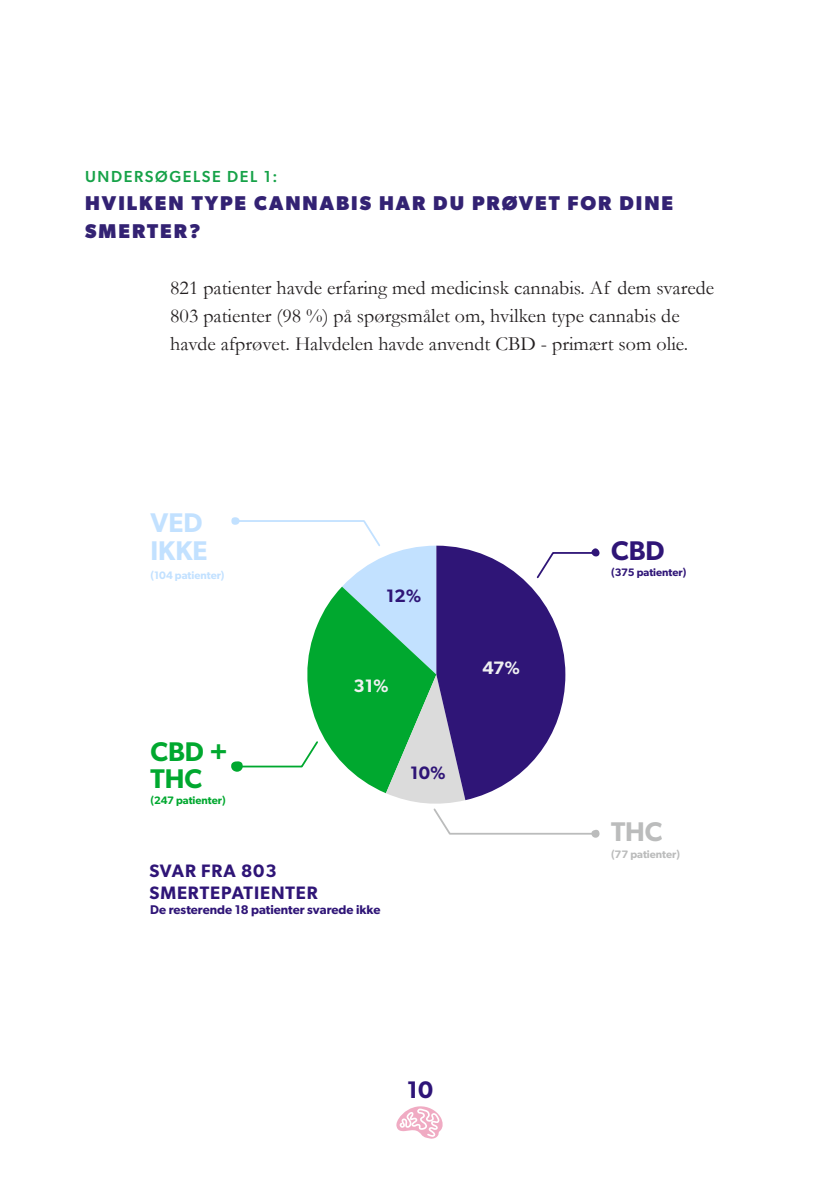
<style>
.page{position:relative;width:840px;height:1191px;background:#fff}
.page>*{position:absolute;margin:0;border:0;box-sizing:border-box;transform-origin:0 0}
.t1{font:27px/27px "Gibson Semi Bold 5";color:#00a82f}
.t2{font:27px/27px "Gibson Semi Bold 5";color:#c2e1ff}
.t3{font:27px "Gibson Semi Bold 5";color:#2f1577}
.t4{font:27px "Gibson Semi Bold 5";color:#bbbcbc}
.t5{font:600 24px "Gibson";color:#2e1478}
.t6{font:20px/28px "Garamond";color:#231f20}
.t7{font:700 20px/28px "Gibson";letter-spacing:.1em;color:#332273}
.t8{font:18px/21.6px "Gibson Semi Bold 5";letter-spacing:.05em;color:#2f1577}
.t9{font:18px "Gibson Semi Bold 5";color:#eff0f1}
.t10{font:500 16px "Gibson";letter-spacing:.1em;color:#16a248}
.t11{font:12.6px "Gibson Semi Bold 5";color:#2f1577}
.t12{font:10.8px "Gibson Semi Bold 5";color:#c2e1ff}
.t13{font:10.8px "Gibson Semi Bold 5";color:#00a82f}
.t14{font:10.8px "Gibson Semi Bold 5";color:#2f1577}
.t15{font:10.8px "Gibson Semi Bold 5";color:#bbbcbc}
</style>
<div class="page">
<svg style="left:396px;top:1106px;width:47px;height:33px"></svg>
<svg style="left:231px;top:517px;width:368px;height:321px"></svg>
<p class="t10" style="left:85px;top:166px;width:194px">UNDERSØGELSE DEL 1:</p>
<h2 class="t7" style="left:85px;top:189px;width:589px">HVILKEN TYPE CANNABIS HAR DU PRØVET FOR DINE<br>SMERTER?</h2>
<p class="t6" style="left:170px;top:273px;width:545px">821 patienter havde erfaring med medicinsk cannabis. Af dem svar ede<br>803 patienter (98 %) på spørgsmålet om, hvilken type cannabis de havde afprøvet. Halvdelen havde anvendt CBD - primært som olie.</p>
<p class="t2" style="left:150px;top:509px;width:58px">VED<br>IKKE</p>
<p class="t12" style="left:150px;top:569px;width:75px">(104 patienter)</p>
<p class="t1" style="left:150px;top:737px;width:79px">CBD +<br>THC</p>
<p class="t13" style="left:150px;top:794px;width:77px">(247 patienter)</p>
<p class="t8" style="left:386px;top:584px;width:37px">12%</p>
<p class="t9" style="left:353px;top:675px;width:37px">31%</p>
<p class="t8" style="left:410px;top:761px;width:37px">10%</p>
<p class="t8" style="left:149px;top:859px;width:170px">SVAR FRA 803<br>SMERTEPATIENTER</p>
<p class="t11" style="left:150px;top:902px;width:232px">De resterende 18 patienter svarede ikke</p>
<p class="t9" style="left:482px;top:657px;width:39px">47%</p>
<p class="t5" style="left:406px;top:1075px;width:28px">10</p>
<p class="t3" style="left:611px;top:535px;width:55px">CBD</p>
<p class="t14" style="left:611px;top:566px;width:77px">(375 patienter)</p>
<p class="t4" style="left:610px;top:815px;width:53px">THC</p>
<p class="t15" style="left:610px;top:848px;width:70px">(77 patienter)</p>
</div>
